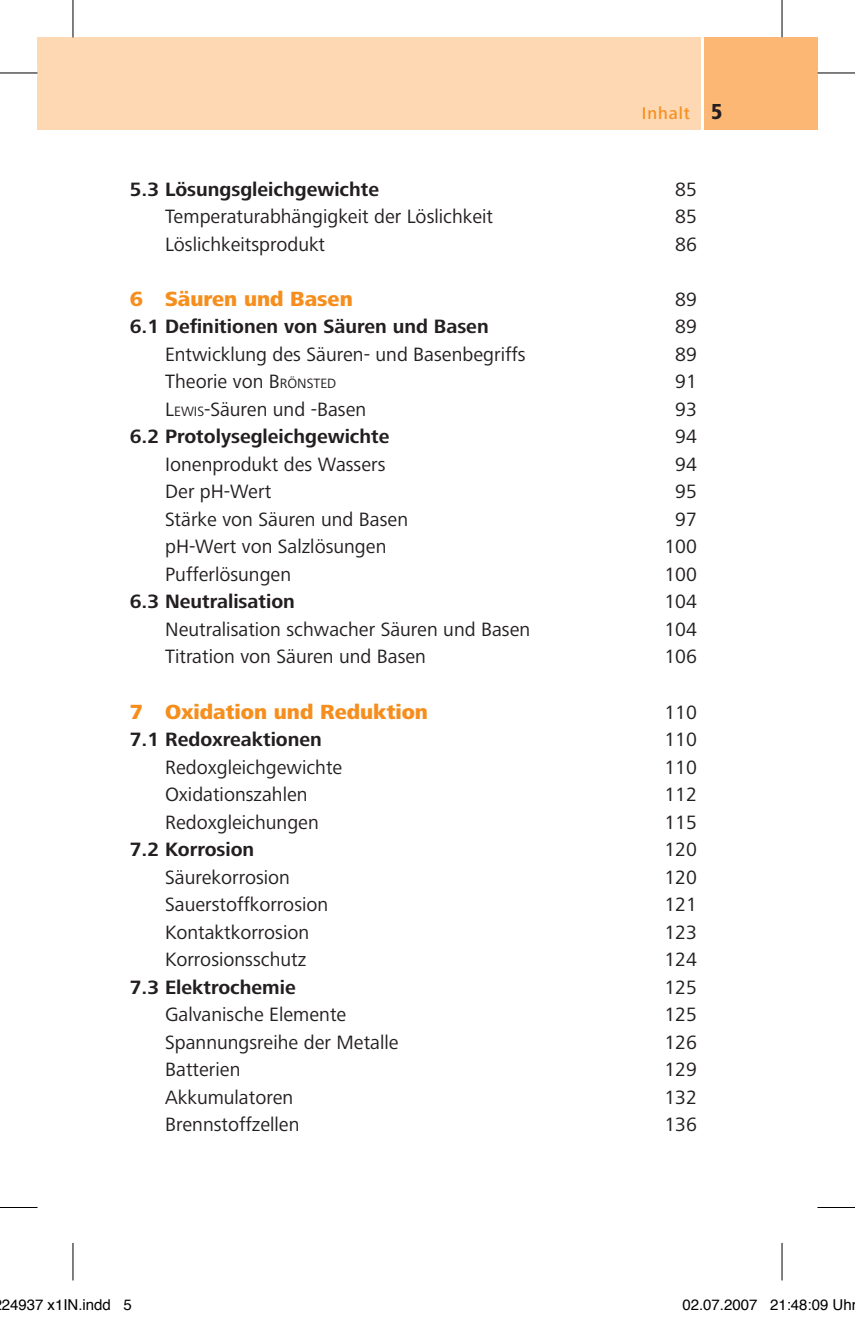
<style>
.page{position:relative;width:855px;height:1318px;background:#fff}
.page>*{position:absolute;margin:0;border:0;box-sizing:border-box;transform-origin:0 0}
._61_Inhalt_Ü1{font:21.25px "Frutiger Next CVLT Heavy";color:#f68e1e}
._63_Inhalt_Ü3{font:20px "Frutiger Next CVLT";color:#231f20}
._62_Inhalt_Ü2{font:700 20px "Frutiger Next CVLT";color:#231f20}
._62_Inhalt_Ü2-2{font:20px "Frutiger Next CVLT";color:#231f20}
._61_Inhalt_Ü1-2{font:20px "Frutiger Next CVLT";color:#231f20}
.t1{font:17.5px "Frutiger Next CVLT Medium";letter-spacing:.05em;color:#f68e1e}
.t2{font:15px "Helvetica";color:#000}
.s1{font-size:14px}
</style>
<div class="page">
<div style="left:704px;top:38px;width:113px;height:92px;background:#fbb773"></div>
<div style="left:38px;top:38px;width:35px;height:92px;background:#fdd8b2"></div>
<div style="left:73px;top:38px;width:627px;height:92px;background:#fdd8b2"></div>
<hr style="left:0;top:73px;width:38px;height:1px;background:#000">
<hr style="left:817px;top:73px;width:38px;height:1px;background:#000">
<hr style="left:0;top:1206px;width:38px;height:1px;background:#000">
<hr style="left:817px;top:1206px;width:38px;height:1px;background:#000">
<hr style="left:73px;top:0;width:1px;height:38px;background:#000">
<hr style="left:73px;top:1242px;width:1px;height:38px;background:#000">
<hr style="left:781px;top:0;width:1px;height:38px;background:#000">
<hr style="left:781px;top:1242px;width:1px;height:38px;background:#000">
<p class="t1" style="left:642px;top:103px;width:49px">Inhalt</p>
<p class="_62_Inhalt_Ü2" style="left:130px;top:178px;width:251px">5.3 Lösungsgleichgewichte</p>
<p class="_62_Inhalt_Ü2-2" style="left:675px;top:178px;width:23px">85</p>
<p class="_63_Inhalt_Ü3" style="left:165px;top:205px;width:329px">Temperaturabhängigkeit der Löslichkeit</p>
<p class="_63_Inhalt_Ü3" style="left:675px;top:205px;width:23px">85</p>
<p class="_63_Inhalt_Ü3" style="left:165px;top:233px;width:161px">Löslichkeitsprodukt</p>
<p class="_63_Inhalt_Ü3" style="left:675px;top:233px;width:23px">86</p>
<p class="_61_Inhalt_Ü1" style="left:130px;top:287px;width:225px">6 Säuren und Basen</p>
<p class="_61_Inhalt_Ü1-2" style="left:675px;top:288px;width:23px">89</p>
<p class="_62_Inhalt_Ü2" style="left:130px;top:315px;width:360px">6.1 Definitionen von Säuren und Basen</p>
<p class="_62_Inhalt_Ü2-2" style="left:675px;top:315px;width:23px">89</p>
<p class="_63_Inhalt_Ü3" style="left:165px;top:343px;width:362px">Entwicklung des Säuren- und Basenbegriffs</p>
<p class="_63_Inhalt_Ü3" style="left:675px;top:343px;width:23px">89</p>
<p class="_63_Inhalt_Ü3" style="left:165px;top:370px;width:173px">Theorie von B<span class="s1">rönsted</span></p>
<p class="_63_Inhalt_Ü3" style="left:675px;top:370px;width:23px">91</p>
<p class="_63_Inhalt_Ü3" style="left:165px;top:398px;width:203px">L<span class="s1">ewis</span>-Säuren und -Basen</p>
<p class="_63_Inhalt_Ü3" style="left:675px;top:398px;width:23px">93</p>
<p class="_62_Inhalt_Ü2" style="left:130px;top:425px;width:261px">6.2 Protolysegleichgewichte</p>
<p class="_62_Inhalt_Ü2-2" style="left:675px;top:425px;width:23px">94</p>
<p class="_63_Inhalt_Ü3" style="left:165px;top:453px;width:222px">Ionenprodukt des Wassers</p>
<p class="_63_Inhalt_Ü3" style="left:675px;top:453px;width:23px">94</p>
<p class="_63_Inhalt_Ü3" style="left:165px;top:480px;width:108px">Der pH-Wert</p>
<p class="_63_Inhalt_Ü3" style="left:675px;top:480px;width:23px">95</p>
<p class="_63_Inhalt_Ü3" style="left:165px;top:508px;width:244px">Stärke von Säuren und Basen</p>
<p class="_63_Inhalt_Ü3" style="left:675px;top:508px;width:23px">97</p>
<p class="_63_Inhalt_Ü3" style="left:165px;top:535px;width:223px">pH-Wert von Salzlösungen</p>
<p class="_63_Inhalt_Ü3" style="left:664px;top:535px;width:34px">100</p>
<p class="_63_Inhalt_Ü3" style="left:165px;top:563px;width:127px">Pufferlösungen</p>
<p class="_63_Inhalt_Ü3" style="left:664px;top:563px;width:34px">100</p>
<p class="_62_Inhalt_Ü2" style="left:130px;top:590px;width:167px">6.3 Neutralisation</p>
<p class="_62_Inhalt_Ü2-2" style="left:664px;top:590px;width:34px">104</p>
<p class="_63_Inhalt_Ü3" style="left:165px;top:618px;width:366px">Neutralisation schwacher Säuren und Basen</p>
<p class="_63_Inhalt_Ü3" style="left:664px;top:618px;width:34px">104</p>
<p class="_63_Inhalt_Ü3" style="left:165px;top:645px;width:262px">Titration von Säuren und Basen</p>
<p class="_63_Inhalt_Ü3" style="left:664px;top:645px;width:34px">106</p>
<p class="_61_Inhalt_Ü1" style="left:130px;top:699px;width:300px">7 Oxidation und Reduktion</p>
<p class="_61_Inhalt_Ü1-2" style="left:664px;top:700px;width:34px">110</p>
<p class="_62_Inhalt_Ü2" style="left:130px;top:728px;width:194px">7.1 Redoxreaktionen</p>
<p class="_62_Inhalt_Ü2-2" style="left:664px;top:728px;width:34px">110</p>
<p class="_63_Inhalt_Ü3" style="left:165px;top:755px;width:179px">Redoxgleichgewichte</p>
<p class="_63_Inhalt_Ü3" style="left:664px;top:755px;width:34px">110</p>
<p class="_63_Inhalt_Ü3" style="left:165px;top:783px;width:144px">Oxidationszahlen</p>
<p class="_63_Inhalt_Ü3" style="left:664px;top:783px;width:34px">112</p>
<p class="_63_Inhalt_Ü3" style="left:165px;top:810px;width:155px">Redoxgleichungen</p>
<p class="_63_Inhalt_Ü3" style="left:664px;top:810px;width:34px">115</p>
<p class="_62_Inhalt_Ü2" style="left:130px;top:838px;width:126px">7.2 Korrosion</p>
<p class="_62_Inhalt_Ü2-2" style="left:664px;top:838px;width:34px">120</p>
<p class="_63_Inhalt_Ü3" style="left:165px;top:865px;width:126px">Säurekorrosion</p>
<p class="_63_Inhalt_Ü3" style="left:664px;top:865px;width:34px">120</p>
<p class="_63_Inhalt_Ü3" style="left:165px;top:893px;width:165px">Sauerstoffkorrosion</p>
<p class="_63_Inhalt_Ü3" style="left:664px;top:893px;width:34px">121</p>
<p class="_63_Inhalt_Ü3" style="left:165px;top:920px;width:146px">Kontaktkorrosion</p>
<p class="_63_Inhalt_Ü3" style="left:664px;top:920px;width:34px">123</p>
<p class="_63_Inhalt_Ü3" style="left:165px;top:948px;width:143px">Korrosionsschutz</p>
<p class="_63_Inhalt_Ü3" style="left:664px;top:948px;width:34px">124</p>
<p class="_62_Inhalt_Ü2" style="left:130px;top:975px;width:167px">7.3 Elektrochemie</p>
<p class="_62_Inhalt_Ü2-2" style="left:664px;top:975px;width:34px">125</p>
<p class="_63_Inhalt_Ü3" style="left:165px;top:1003px;width:183px">Galvanische Elemente</p>
<p class="_63_Inhalt_Ü3" style="left:664px;top:1003px;width:34px">125</p>
<p class="_63_Inhalt_Ü3" style="left:165px;top:1030px;width:235px">Spannungsreihe der Metalle</p>
<p class="_63_Inhalt_Ü3" style="left:664px;top:1030px;width:34px">126</p>
<p class="_63_Inhalt_Ü3" style="left:165px;top:1058px;width:77px">Batterien</p>
<p class="_63_Inhalt_Ü3" style="left:664px;top:1058px;width:34px">129</p>
<p class="_63_Inhalt_Ü3" style="left:165px;top:1085px;width:130px">Akkumulatoren</p>
<p class="_63_Inhalt_Ü3" style="left:664px;top:1085px;width:34px">132</p>
<p class="_63_Inhalt_Ü3" style="left:165px;top:1113px;width:136px">Brennstoffzellen</p>
<p class="_63_Inhalt_Ü3" style="left:664px;top:1113px;width:34px">136</p>
<p class="t2" style="left:2px;top:1292px;width:132px">24937 x1IN.indd 5</p>
<p class="t2" style="left:682px;top:1292px;width:176px">02.07.2007 21:48:09 Uhr</p>
</div>
